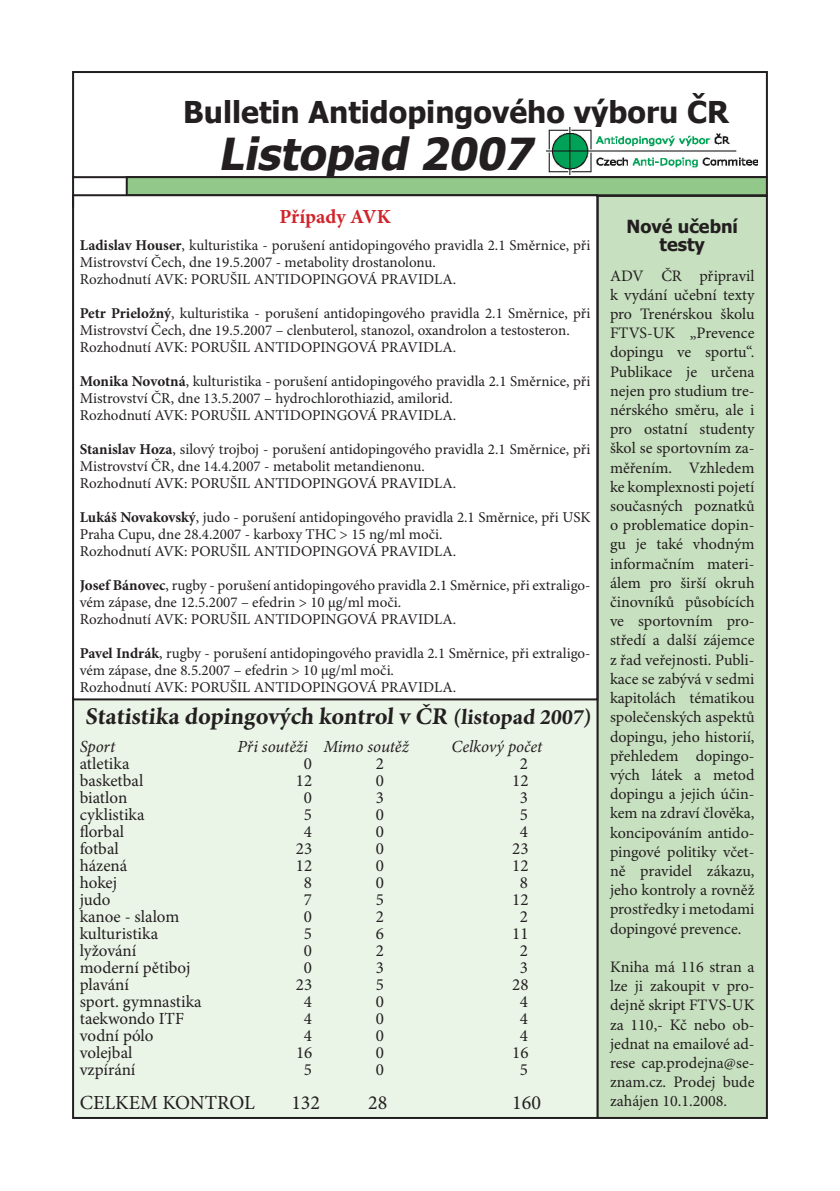
<style>
.page{position:relative;width:840px;height:1191px;background:#fff}
.page>*{position:absolute;margin:0;border:0;box-sizing:border-box;transform-origin:0 0}
.t1{font:italic 700 44px "Tahoma";color:#231f20}
.t2{font:700 30px "Tahoma";color:#231f20}
.t3{font:700 24px "Minion Pro";color:#231f20}
.t4{font:20px "Minion Pro";color:#231f20}
.t5{font:700 20px "Minion Pro";color:#d1232a}
.t6{font:700 18px/18px "Tahoma";color:#231f20;text-align:center}
.t7{font:17px "Minion Pro";color:#231f20}
.t8{font:italic 17px "Minion Pro";letter-spacing:-.005em;color:#231f20}
.t9{font:16px/19.2px "Minion Pro";color:#231f20;text-align:justify}
.t10{font:15px/17px "Minion Pro";color:#231f20}
.s1{font-weight:700}
.s2{font-size:22px}
</style>
<div class="page">
<div style="left:73px;top:697px;width:524px;height:421px;background:#eaf4e7"></div>
<div style="left:72px;top:71px;width:695px;height:107px;border:2px solid #231f20"></div>
<div style="left:127px;top:177px;width:639px;height:18px;background:#92c889"></div>
<div style="left:126px;top:176px;width:641px;height:20px;border:2px solid #231f20"></div>
<div style="left:597px;top:196px;width:169px;height:922px;background:#c7e0bf"></div>
<div style="left:596px;top:195px;width:171px;height:924px;border:2px solid #231f20"></div>
<div style="left:72px;top:194px;width:526px;height:506px;border:2px solid #231f20"></div>
<hr style="left:72px;top:176px;width:2px;height:31px;background:#231f20">
<img style="left:546px;top:127px;width:211px;height:48px">
<h2 class="t2" style="left:183px;top:91px;width:547px">Bulletin Antidopingového výboru ČR</h2>
<h1 class="t1" style="left:218px;top:123px;width:325px">Listopad 2007</h1>
<h3 class="t5" style="left:279px;top:204px;width:113px">Případy AVK</h3>
<p class="t10" style="left:80px;top:237px;width:512px"><span class="s1">Ladislav Houser</span>, kulturistika - porušení antidopingového pravidla 2.1 Směrnice, při<br>Mistrovství Čech, dne 19.5.2007 - metabolity drostanolonu.<br>Rozhodnutí AVK: PORUŠIL ANTIDOPINGOVÁ PRAVIDLA.</p>
<p class="t10" style="left:80px;top:305px;width:512px"><span class="s1">Petr Prieložný</span>, kulturistika - porušení antidopingového pravidla 2.1 Směrnice, při<br>Mistrovství Čech, dne 19.5.2007 – clenbuterol, stanozol, oxandrolon a testosteron.<br>Rozhodnutí AVK: PORUŠIL ANTIDOPINGOVÁ PRAVIDLA.</p>
<p class="t10" style="left:80px;top:373px;width:512px"><span class="s1">Monika Novotná</span>, kulturistika - porušení antidopingového pravidla 2.1 Směrnice, při<br>Mistrovství ČR, dne 13.5.2007 – hydrochlorothiazid, amilorid.<br>Rozhodnutí AVK: PORUŠIL ANTIDOPINGOVÁ PRAVIDLA.</p>
<p class="t10" style="left:80px;top:441px;width:512px"><span class="s1">Stanislav Hoza</span>, silový trojboj - porušení antidopingového pravidla 2.1 Směrnice, při<br>Mistrovství ČR, dne 14.4.2007 - metabolit metandienonu.<br>Rozhodnutí AVK: PORUŠIL ANTIDOPINGOVÁ PRAVIDLA.</p>
<p class="t10" style="left:80px;top:509px;width:512px"><span class="s1">Lukáš Novakovský</span>, judo - porušení antidopingového pravidla 2.1 Směrnice, při USK<br>Praha Cupu, dne 28.4.2007 - karboxy THC &gt; 15 ng/ml moči.<br>Rozhodnutí AVK: PORUŠIL ANTIDOPINGOVÁ PRAVIDLA.</p>
<p class="t10" style="left:80px;top:577px;width:512px"><span class="s1">Josef Bánovec</span>, rugby - porušení antidopingového pravidla 2.1 Směrnice, při extraligo&shy;vém zápase, dne 12.5.2007 – efedrin &gt; 10 µg/ml moči.<br>Rozhodnutí AVK: PORUŠIL ANTIDOPINGOVÁ PRAVIDLA.</p>
<p class="t10" style="left:80px;top:645px;width:512px"><span class="s1">Pavel Indrák</span>, rugby - porušení antidopingového pravidla 2.1 Směrnice, při extraligo&shy;vém zápase, dne 8.5.2007 – efedrin &gt; 10 µg/ml moči.<br>Rozhodnutí AVK: PORUŠIL ANTIDOPINGOVÁ PRAVIDLA.</p>
<h3 class="t3" style="left:85px;top:701px;width:510px">Statistika dopingových kontrol v ČR <span class="s2">(listopad 2007)</span></h3>
<p class="t8" style="left:80px;top:736px;width:37px">Sport</p>
<p class="t8" style="left:237px;top:736px;width:173px">Při soutěži Mimo soutěž</p>
<p class="t8" style="left:451px;top:736px;width:92px">Celkový počet</p>
<p class="t7" style="left:80px;top:753px;width:51px">atletika</p>
<p class="t7" style="left:303px;top:753px;width:10px">0</p>
<p class="t7" style="left:375px;top:753px;width:10px">2</p>
<p class="t7" style="left:519px;top:753px;width:10px">2</p>
<p class="t7" style="left:80px;top:770px;width:65px">basketbal</p>
<p class="t7" style="left:296px;top:770px;width:18px">12</p>
<p class="t7" style="left:375px;top:770px;width:10px">0</p>
<p class="t7" style="left:512px;top:770px;width:18px">12</p>
<p class="t7" style="left:80px;top:787px;width:49px">biatlon</p>
<p class="t7" style="left:303px;top:787px;width:10px">0</p>
<p class="t7" style="left:375px;top:787px;width:10px">3</p>
<p class="t7" style="left:519px;top:787px;width:10px">3</p>
<p class="t7" style="left:80px;top:804px;width:66px">cyklistika</p>
<p class="t7" style="left:303px;top:804px;width:10px">5</p>
<p class="t7" style="left:375px;top:804px;width:10px">0</p>
<p class="t7" style="left:519px;top:804px;width:10px">5</p>
<p class="t7" style="left:80px;top:821px;width:46px">florbal</p>
<p class="t7" style="left:303px;top:821px;width:10px">4</p>
<p class="t7" style="left:375px;top:821px;width:10px">0</p>
<p class="t7" style="left:519px;top:821px;width:10px">4</p>
<p class="t7" style="left:80px;top:838px;width:41px">fotbal</p>
<p class="t7" style="left:296px;top:838px;width:18px">23</p>
<p class="t7" style="left:375px;top:838px;width:10px">0</p>
<p class="t7" style="left:512px;top:838px;width:18px">23</p>
<p class="t7" style="left:80px;top:855px;width:49px">házená</p>
<p class="t7" style="left:296px;top:855px;width:18px">12</p>
<p class="t7" style="left:375px;top:855px;width:10px">0</p>
<p class="t7" style="left:512px;top:855px;width:18px">12</p>
<p class="t7" style="left:80px;top:872px;width:39px">hokej</p>
<p class="t7" style="left:303px;top:872px;width:10px">8</p>
<p class="t7" style="left:375px;top:872px;width:10px">0</p>
<p class="t7" style="left:519px;top:872px;width:10px">8</p>
<p class="t7" style="left:80px;top:889px;width:32px">judo</p>
<p class="t7" style="left:303px;top:889px;width:10px">7</p>
<p class="t7" style="left:375px;top:889px;width:10px">5</p>
<p class="t7" style="left:512px;top:889px;width:18px">12</p>
<p class="t7" style="left:80px;top:906px;width:101px">kanoe - slalom</p>
<p class="t7" style="left:303px;top:906px;width:10px">0</p>
<p class="t7" style="left:375px;top:906px;width:10px">2</p>
<p class="t7" style="left:519px;top:906px;width:10px">2</p>
<p class="t7" style="left:80px;top:923px;width:80px">kulturistika</p>
<p class="t7" style="left:303px;top:923px;width:10px">5</p>
<p class="t7" style="left:375px;top:923px;width:10px">6</p>
<p class="t7" style="left:512px;top:923px;width:18px">11</p>
<p class="t7" style="left:80px;top:940px;width:58px">lyžování</p>
<p class="t7" style="left:303px;top:940px;width:10px">0</p>
<p class="t7" style="left:375px;top:940px;width:10px">2</p>
<p class="t7" style="left:519px;top:940px;width:10px">2</p>
<p class="t7" style="left:80px;top:957px;width:112px">moderní pětiboj</p>
<p class="t7" style="left:303px;top:957px;width:10px">0</p>
<p class="t7" style="left:375px;top:957px;width:10px">3</p>
<p class="t7" style="left:519px;top:957px;width:10px">3</p>
<p class="t7" style="left:80px;top:974px;width:51px">plavání</p>
<p class="t7" style="left:296px;top:974px;width:18px">23</p>
<p class="t7" style="left:375px;top:974px;width:10px">5</p>
<p class="t7" style="left:512px;top:974px;width:18px">28</p>
<p class="t7" style="left:80px;top:991px;width:123px">sport. gymnastika</p>
<p class="t7" style="left:303px;top:991px;width:10px">4</p>
<p class="t7" style="left:375px;top:991px;width:10px">0</p>
<p class="t7" style="left:519px;top:991px;width:10px">4</p>
<p class="t7" style="left:80px;top:1008px;width:106px">taekwondo ITF</p>
<p class="t7" style="left:303px;top:1008px;width:10px">4</p>
<p class="t7" style="left:375px;top:1008px;width:10px">0</p>
<p class="t7" style="left:519px;top:1008px;width:10px">4</p>
<p class="t7" style="left:80px;top:1025px;width:75px">vodní pólo</p>
<p class="t7" style="left:303px;top:1025px;width:10px">4</p>
<p class="t7" style="left:375px;top:1025px;width:10px">0</p>
<p class="t7" style="left:519px;top:1025px;width:10px">4</p>
<p class="t7" style="left:80px;top:1042px;width:54px">volejbal</p>
<p class="t7" style="left:296px;top:1042px;width:18px">16</p>
<p class="t7" style="left:375px;top:1042px;width:10px">0</p>
<p class="t7" style="left:512px;top:1042px;width:18px">16</p>
<p class="t7" style="left:80px;top:1059px;width:57px">vzpírání</p>
<p class="t7" style="left:303px;top:1059px;width:10px">5</p>
<p class="t7" style="left:375px;top:1059px;width:10px">0</p>
<p class="t7" style="left:519px;top:1059px;width:10px">5</p>
<h3 class="t4" style="left:80px;top:1091px;width:177px">CELKEM KONTROL</h3>
<h3 class="t4" style="left:291px;top:1091px;width:30px">132</h3>
<h3 class="t4" style="left:368px;top:1091px;width:21px">28</h3>
<h3 class="t4" style="left:512px;top:1091px;width:30px">160</h3>
<p class="t6" style="left:626px;top:217px;width:113px">Nové učební testy</p>
<p class="t9" style="left:609px;top:266px;width:146px">ADV ČR připravil k vydání učební texty pro Trenérskou školu FTVS-UK „Prevence dopingu ve sportu“.<br>Publikace je určena nejen pro studium tre&shy;nérského směru, ale i pro ostatní studenty škol se sportovním za&shy;měřením. Vzhledem ke komplexnosti pojetí současných poznatků o problematice dopin&shy;gu je také vhodným informačním materi&shy;álem pro širší okruh činovníků působících ve sportovním pro&shy;středí a další zájemce z řad veřejnosti. Publi&shy;kace se zabývá v sedmi kapitolách tématikou společenských aspektů dopingu, jeho historií, přehledem dopingo&shy;vých látek a metod dopingu a jejich účin&shy;kem na zdraví člověka, koncipováním antido&shy;pingové politiky včet&shy;ně pravidel zákazu, jeho kontroly a rovněž prostředky i metodami dopingové prevence.</p>
<p class="t9" style="left:609px;top:958px;width:146px">Kniha má 116 stran a lze ji zakoupit v pro&shy;dejně skript FTVS-UK za 110,- Kč nebo ob&shy;jednat na emailové ad&shy;rese cap.prodejna@se&shy;znam.cz. Prodej bude zahájen 10.1.2008.</p>
</div>
